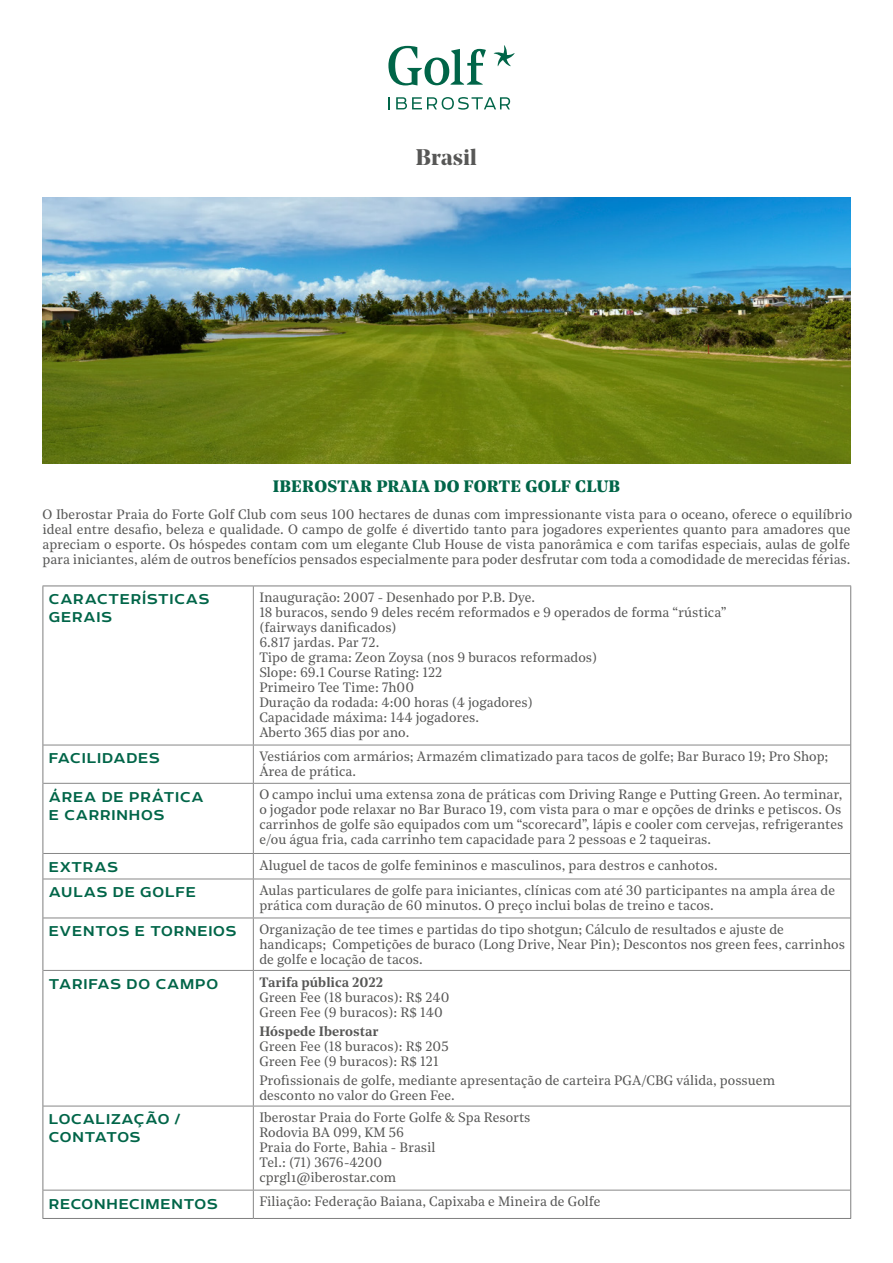
<style>
.page{position:relative;width:893px;height:1263px;background:#fff}
.page>*{position:absolute;margin:0;border:0;box-sizing:border-box;transform-origin:0 0}
.t1{font:700 22.5px "Noe Display";letter-spacing:.01em;color:#575756}
.t2{font:500 16.5px/18px "Echoes Sans";letter-spacing:.05em;color:#006548}
.t3{font:700 16.5px "Noe Text";letter-spacing:.01em;color:#006548}
.t4{font:13.5px/15px "Noe Text";color:#575756}
.t5{font:600 13.5px "Noe Text";color:#575756}
</style>
<div class="page">
<hr style="left:253px;top:586px;width:1px;height:159px;background:#878787">
<hr style="left:43px;top:745px;width:210px;height:1px;background:#878787">
<hr style="left:253px;top:745px;width:597px;height:1px;background:#878787">
<hr style="left:253px;top:745px;width:1px;height:38px;background:#878787">
<hr style="left:43px;top:783px;width:210px;height:1px;background:#878787">
<hr style="left:253px;top:783px;width:597px;height:1px;background:#878787">
<hr style="left:253px;top:784px;width:1px;height:69px;background:#878787">
<hr style="left:43px;top:853px;width:210px;height:1px;background:#878787">
<hr style="left:253px;top:853px;width:597px;height:1px;background:#878787">
<svg style="left:253px;top:854px;width:1px;height:25px"></svg>
<hr style="left:43px;top:879px;width:210px;height:1px;background:#878787">
<hr style="left:253px;top:879px;width:597px;height:1px;background:#878787">
<hr style="left:253px;top:879px;width:1px;height:38px;background:#878787">
<hr style="left:43px;top:917px;width:210px;height:1px;background:#878787">
<hr style="left:253px;top:917px;width:597px;height:1px;background:#878787">
<hr style="left:253px;top:918px;width:1px;height:52px;background:#878787">
<hr style="left:43px;top:970px;width:210px;height:1px;background:#878787">
<hr style="left:253px;top:970px;width:597px;height:1px;background:#878787">
<hr style="left:253px;top:971px;width:1px;height:135px;background:#878787">
<hr style="left:43px;top:1106px;width:210px;height:1px;background:#878787">
<hr style="left:253px;top:1106px;width:597px;height:1px;background:#878787">
<hr style="left:253px;top:1106px;width:1px;height:84px;background:#878787">
<hr style="left:43px;top:1190px;width:210px;height:1px;background:#878787">
<hr style="left:253px;top:1190px;width:597px;height:1px;background:#878787">
<svg style="left:253px;top:1190px;width:1px;height:28px"></svg>
<hr style="left:43px;top:585px;width:210px;height:1px;background:#7f7f7f">
<hr style="left:43px;top:586px;width:1px;height:159px;background:#7f7f7f">
<hr style="left:253px;top:585px;width:598px;height:1px;background:#7f7f7f">
<hr style="left:850px;top:586px;width:1px;height:159px;background:#7f7f7f">
<hr style="left:43px;top:745px;width:1px;height:38px;background:#7f7f7f">
<hr style="left:850px;top:745px;width:1px;height:38px;background:#7f7f7f">
<hr style="left:43px;top:783px;width:1px;height:70px;background:#7f7f7f">
<hr style="left:850px;top:783px;width:1px;height:70px;background:#7f7f7f">
<svg style="left:43px;top:853px;width:1px;height:26px"></svg>
<svg style="left:850px;top:853px;width:1px;height:26px"></svg>
<hr style="left:43px;top:879px;width:1px;height:39px;background:#7f7f7f">
<hr style="left:850px;top:879px;width:1px;height:39px;background:#7f7f7f">
<hr style="left:43px;top:918px;width:1px;height:52px;background:#7f7f7f">
<hr style="left:850px;top:918px;width:1px;height:52px;background:#7f7f7f">
<hr style="left:43px;top:970px;width:1px;height:136px;background:#7f7f7f">
<hr style="left:850px;top:970px;width:1px;height:136px;background:#7f7f7f">
<hr style="left:43px;top:1106px;width:1px;height:84px;background:#7f7f7f">
<hr style="left:850px;top:1106px;width:1px;height:84px;background:#7f7f7f">
<svg style="left:43px;top:1190px;width:1px;height:28px"></svg>
<svg style="left:850px;top:1190px;width:1px;height:28px"></svg>
<hr style="left:43px;top:1218px;width:210px;height:1px;background:#7f7f7f">
<hr style="left:253px;top:1218px;width:598px;height:1px;background:#7f7f7f">
<img style="left:43px;top:198px;width:807px;height:266px">
<svg style="left:396px;top:97px;width:114px;height:13px"></svg>
<svg style="left:389px;top:97px;width:1px;height:12px"></svg>
<svg style="left:388px;top:46px;width:98px;height:39px"></svg>
<svg style="left:494px;top:45px;width:21px;height:21px"></svg>
<h1 class="t1" style="left:416px;top:143px;width:63px">Brasil</h1>
<p class="t3" style="left:273px;top:473px;width:349px">IBEROSTAR PRAIA DO FORTE GOLF CLUB</p>
<p class="t4" style="left:43px;top:506px;width:811px">O Iberostar Praia do Forte Golf Club com seus 100 hectares de dunas com impressionante vista para o oceano, oferece o equilíbrio ideal entre desafio, beleza e qualidade. O campo de golfe é divertido tanto para jogadores experientes quanto para amadores que apreciam o esporte. Os hóspedes contam com um elegante Club House de vista panorâmica e com tarifas especiais, aulas de golfe para iniciantes, além de outros benefícios pensados especialmente para poder desfrutar com toda a comodidade de merecidas férias.</p>
<p class="t2" style="left:49px;top:590px;width:162px">CARACTERÍSTICAS<br>GERAIS</p>
<p class="t4" style="left:259px;top:589px;width:469px">Inauguração: 2007 - Desenhado por P.B. Dye.<br>18 buracos, sendo 9 deles recém reformados e 9 operados de forma “rústica” (fairways danificados)<br>6.817 jardas. Par 72.<br>Tipo de grama: Zeon Zoysa (nos 9 buracos reformados)<br>Slope: 69.1 Course Rating: 122<br>Primeiro Tee Time: 7h00<br>Duração da rodada: 4:00 horas (4 jogadores)<br>Capacidade máxima: 144 jogadores.<br>Aberto 365 dias por ano.</p>
<p class="t2" style="left:49px;top:749px;width:112px">FACILIDADES</p>
<p class="t4" style="left:259px;top:748px;width:571px">Vestiários com armários; Armazém climatizado para tacos de golfe; Bar Buraco 19; Pro Shop;<br>Área de prática.</p>
<p class="t2" style="left:49px;top:788px;width:156px">ÁREA DE PRÁTICA<br>E CARRINHOS</p>
<p class="t4" style="left:259px;top:786px;width:586px">O campo inclui uma extensa zona de práticas com Driving Range e Putting Green. Ao terminar, o jogador pode relaxar no Bar Buraco 19, com vista para o mar e opções de drinks e petiscos. Os carrinhos de golfe são equipados com um “scorecard”, lápis e cooler com cervejas, refrigerantes e/ou água fria, cada carrinho tem capacidade para 2 pessoas e 2 taqueiras.</p>
<p class="t2" style="left:49px;top:858px;width:71px">EXTRAS</p>
<p class="t4" style="left:259px;top:857px;width:460px">Aluguel de tacos de golfe femininos e masculinos, para destros e canhotos.</p>
<p class="t2" style="left:49px;top:883px;width:149px">AULAS DE GOLFE</p>
<p class="t4" style="left:259px;top:882px;width:577px">Aulas particulares de golfe para iniciantes, clínicas com até 30 participantes na ampla área de prática com duração de 60 minutos. O preço inclui bolas de treino e tacos.</p>
<p class="t2" style="left:49px;top:922px;width:189px">EVENTOS E TORNEIOS</p>
<p class="t4" style="left:259px;top:921px;width:587px">Organização de tee times e partidas do tipo shotgun; Cálculo de resultados e ajuste de handicaps; Competições de buraco (Long Drive, Near Pin); Descontos nos green fees, carrinhos de golfe e locação de tacos.</p>
<p class="t2" style="left:49px;top:975px;width:171px">TARIFAS DO CAMPO</p>
<p class="t5" style="left:259px;top:972px;width:126px">Tarifa pública 2022</p>
<p class="t4" style="left:259px;top:988px;width:192px">Green Fee (18 buracos): R$ 240<br>Green Fee (9 buracos): R$ 140</p>
<p class="t5" style="left:259px;top:1021px;width:121px">Hóspede Iberostar</p>
<p class="t4" style="left:259px;top:1038px;width:191px">Green Fee (18 buracos): R$ 205<br>Green Fee (9 buracos): R$ 121</p>
<p class="t4" style="left:259px;top:1072px;width:517px">Profissionais de golfe, mediante apresentação de carteira PGA/CBG válida, possuem desconto no valor do Green Fee.</p>
<p class="t2" style="left:49px;top:1110px;width:133px">LOCALIZAÇÃO /<br>CONTATOS</p>
<p class="t4" style="left:259px;top:1109px;width:273px">Iberostar Praia do Forte Golfe &amp; Spa Resorts<br>Rodovia BA 099, KM 56<br>Praia do Forte, Bahia - Brasil<br>Tel.: (71) 3676-4200<br>cprgl1@iberostar.com</p>
<p class="t2" style="left:49px;top:1194px;width:170px">RECONHECIMENTOS</p>
<p class="t4" style="left:259px;top:1193px;width:343px">Filiação: Federação Baiana, Capixaba e Mineira de Golfe</p>
</div>
